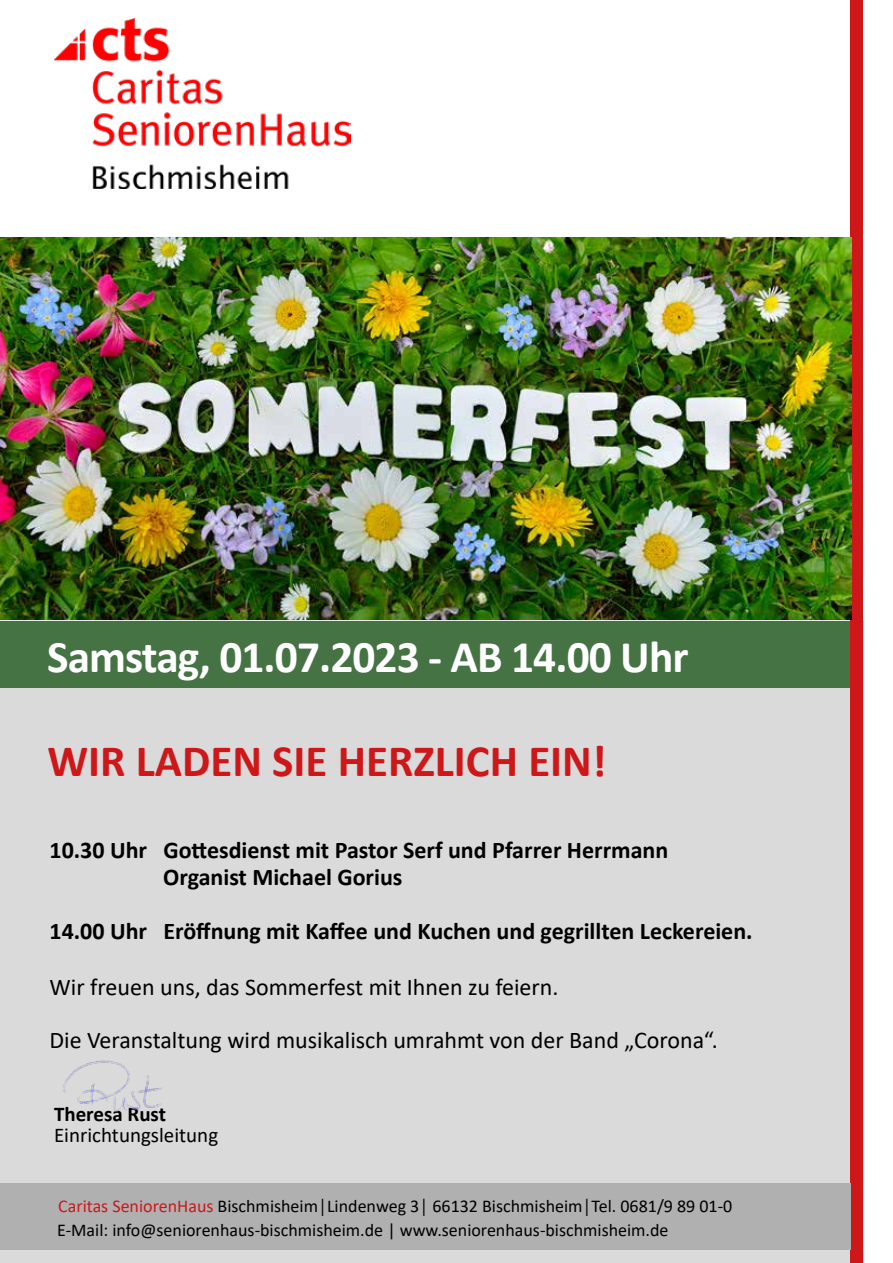
<style>
.page{position:relative;width:893px;height:1263px;background:#fff}
.page>*{position:absolute;margin:0;border:0;box-sizing:border-box;transform-origin:0 0}
.t1{font:700 45.45px "Calibri";letter-spacing:-.02em;color:#fff}
.t2{font:700 45px "Calibri";color:#cd1719}
.t3{font:700 24px/27px "Calibri";color:#000}
.t4{font:24px/52.5px "Calibri";color:#000}
.t5{font:21px "Calibri";color:#000}
.t6{font:700 21px "Calibri";color:#000}
.t7{font:18px/24px "Calibri";color:#000}
.s1{color:#cd1719}
</style>
<div class="page">
<img style="left:54px;top:18px;width:297px;height:170px">
<div style="left:0;top:621px;width:850px;height:68px;background:#467344"></div>
<div style="left:0;top:689px;width:863px;height:574px;background:#dadada"></div>
<div style="left:850px;top:0;width:13px;height:1263px;background:#cd1719"></div>
<div style="left:0;top:1183px;width:850px;height:67px;background:#b0b0b0"></div>
<img style="left:0;top:237px;width:851px;height:382px">
<img style="left:63px;top:1060px;width:98px;height:52px">
<h1 class="t1" style="left:47px;top:625px;width:643px">Samstag, 01.07.2023 - AB 14.00 Uhr</h1>
<h2 class="t2" style="left:48px;top:729px;width:561px">WIR LADEN SIE HERZLICH EIN!</h2>
<h3 class="t3" style="left:163px;top:837px;width:507px;text-indent:-114px">10.30 Uhr Gottesdienst mit Pastor Serf und Pfarrer Herrmann<br>Organist Michael Gorius</h3>
<h3 class="t3" style="left:50px;top:918px;width:705px">14.00 Uhr Eröffnung mit Kaffee und Kuchen und gegrillten Leckereien.</h3>
<h3 class="t4" style="left:50px;top:960px;width:670px">Wir freuen uns, das Sommerfest mit Ihnen zu feiern.<br>Die Veranstaltung wird musikalisch umrahmt von der Band „Corona“.</h3>
<p class="t6" style="left:54px;top:1099px;width:114px">Theresa Rust</p>
<p class="t5" style="left:54px;top:1121px;width:166px">Einrichtungsleitung</p>
<p class="t7" style="left:57px;top:1194px;width:677px"><span class="s1">Caritas SeniorenHaus</span> Bischmisheim│Lindenweg 3│ 66132 Bischmisheim│Tel. 0681/9 89 01-0<br>E-Mail: info@seniorenhaus-bischmisheim.de | www.seniorenhaus-bischmisheim.de</p>
</div>
